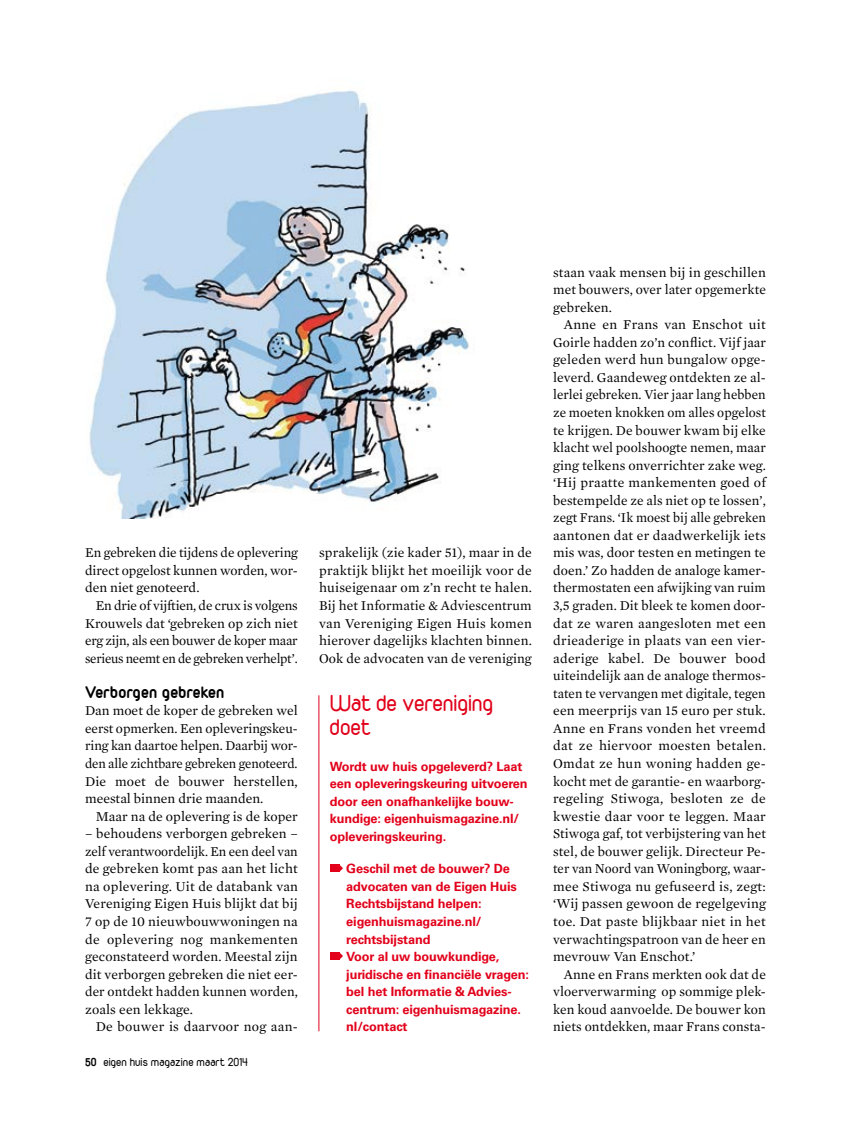
<style>
.page{position:relative;width:851px;height:1127px;background:#fff}
.page>*{position:absolute;margin:0;border:0;box-sizing:border-box;transform-origin:0 0}
.t1{font:24px/24px "VEH";letter-spacing:-.01em;color:#e2001a}
.t2{font:700 18px "VEH";letter-spacing:.01em;color:#000}
.t3{font:13.8px/17.5px "Mercury Text G1";letter-spacing:.01em;color:#000;text-align:justify}
.t4{font:13.8px "Mercury Text G1";letter-spacing:.01em;color:#000;scale:.96 1}
.t5{font:13.8px "Mercury Text G1";letter-spacing:-.015em;color:#000}
.t6{font:13.8px "Mercury Text G1";letter-spacing:.01em;color:#000;scale:.95 1}
.t7{font:13.8px "Mercury Text G1";letter-spacing:-.02em;color:#000;scale:.95 1}
.t8{font:13.8px "Mercury Text G1";letter-spacing:-.01em;color:#000;scale:.95 1}
.t9{font:700 12.75px/17.5px "Univers";letter-spacing:-.01em;color:#e2001a}
.t10{font:12px "VEH";color:#000}
.s1{font-weight:700}
.s2{font-family:"Mercury Display"}
</style>
<div class="page">
<img style="left:89px;top:90px;width:380px;height:429px">
<hr style="left:318px;top:695px;width:1px;height:336px;background:#e2001a">
<div style="left:330px;top:865px;width:9px;height:7px;background:#e2001a"></div>
<svg style="left:339px;top:865px;width:4px;height:7px"></svg>
<div style="left:330px;top:952px;width:9px;height:7px;background:#e2001a"></div>
<svg style="left:339px;top:952px;width:4px;height:7px"></svg>
<p class="t3" style="left:85px;top:543px;width:214px">En gebreken die tijdens de oplevering</p>
<p class="t3" style="left:85px;top:561px;width:214px">direct opgelost kunnen worden, wor-</p>
<p class="t3" style="left:85px;top:578px;width:116px">den niet genoteerd.</p>
<p class="t5" style="left:96px;top:595px;width:203px">En drie of vijftien, de crux is volgens</p>
<p class="t3" style="left:85px;top:613px;width:214px">Krouwels dat ‘gebreken op zich niet</p>
<p class="t5" style="left:85px;top:630px;width:214px">erg zijn, als een bouwer de koper maar</p>
<p class="t7" style="left:85px;top:648px;width:225px">serieus neemt en de gebreken verhelpt’.</p>
<p class="t2" style="left:85px;top:681px;width:141px">Verborgen gebreken</p>
<p class="t3" style="left:85px;top:701px;width:214px">Dan moet de koper de gebreken wel</p>
<p class="t3" style="left:85px;top:719px;width:214px">eerst opmerken. Een opleveringskeu-</p>
<p class="t3" style="left:85px;top:736px;width:214px">ring kan daartoe helpen. Daarbij wor-</p>
<p class="t8" style="left:85px;top:753px;width:225px">den alle zichtbare gebreken genoteerd.</p>
<p class="t3" style="left:85px;top:771px;width:214px">Die moet de bouwer herstellen,</p>
<p class="t3" style="left:85px;top:789px;width:180px">meestal binnen drie maanden.</p>
<p class="t3" style="left:96px;top:806px;width:204px">Maar na de oplevering is de koper</p>
<p class="t3" style="left:85px;top:824px;width:214px">– behoudens verborgen gebreken –</p>
<p class="t4" style="left:85px;top:841px;width:223px">zelf verantwoordelijk. En een deel van</p>
<p class="t3" style="left:85px;top:859px;width:214px">de gebreken komt pas aan het licht</p>
<p class="t3" style="left:85px;top:877px;width:214px">na oplevering. Uit de databank van</p>
<p class="t3" style="left:85px;top:894px;width:214px">Vereniging Eigen Huis blijkt dat bij</p>
<p class="t3" style="left:85px;top:912px;width:214px">7 op de 10 nieuwbouwwoningen na</p>
<p class="t3" style="left:85px;top:929px;width:214px">de oplevering nog mankementen</p>
<p class="t3" style="left:85px;top:947px;width:214px">geconstateerd worden. Meestal zijn</p>
<p class="t3" style="left:85px;top:964px;width:214px">dit verborgen gebreken die niet eer-</p>
<p class="t3" style="left:85px;top:982px;width:214px">der ontdekt hadden kunnen worden,</p>
<p class="t3" style="left:85px;top:999px;width:109px">zoals een lekkage.</p>
<p class="t3" style="left:96px;top:1017px;width:203px">De bouwer is daarvoor nog aan-</p>
<p class="t10" style="left:85px;top:1056px;width:164px"><span class="s1">50</span> eigen huis magazine maart 2014</p>
<p class="t3" style="left:319px;top:543px;width:214px">sprakelijk (zie kader 51), maar in de praktijk blijkt het moeilijk voor de huiseigenaar om z<span class="s2">’</span>n recht te halen.<br>Bij het Informatie &amp; Adviescentrum van Vereniging Eigen Huis komen hierover dagelijks klachten binnen.<br>Ook de advocaten van de vereniging</p>
<p class="t1" style="left:330px;top:691px;width:165px">Wat de vereniging doet</p>
<p class="t9" style="left:330px;top:757px;width:199px">Wordt uw huis opgeleverd? Laat een opleveringskeuring uitvoeren door een onafhankelijke bouw&shy;kundige: eigenhuismagazine.nl/ opleveringskeuring.</p>
<p class="t9" style="left:346px;top:860px;width:184px">Geschil met de bouwer? De advocaten van de Eigen Huis<br>Rechtsbijstand helpen: eigenhuismagazine.nl/ rechtsbijstand<br>Voor al uw bouwkundige, juridische en financiële vragen: bel het Informatie &amp; Advies&shy;centrum: eigenhuismagazine. nl/contact</p>
<p class="t3" style="left:553px;top:262px;width:214px">staan vaak mensen bij in geschillen</p>
<p class="t3" style="left:553px;top:280px;width:214px">met bouwers, over later opgemerkte</p>
<p class="t3" style="left:553px;top:297px;width:60px">gebreken.</p>
<p class="t3" style="left:563px;top:315px;width:203px">Anne en Frans van Enschot uit</p>
<p class="t3" style="left:553px;top:333px;width:214px">Goirle hadden zo’n conflict. Vijf jaar</p>
<p class="t3" style="left:553px;top:350px;width:214px">geleden werd hun bungalow opge-</p>
<p class="t3" style="left:553px;top:368px;width:214px">leverd. Gaandeweg ontdekten ze al-</p>
<p class="t4" style="left:553px;top:385px;width:223px">lerlei gebreken. Vier jaar lang hebben</p>
<p class="t4" style="left:553px;top:402px;width:223px">ze moeten knokken om alles opgelost</p>
<p class="t3" style="left:553px;top:420px;width:214px">te krijgen. De bouwer kwam bij elke</p>
<p class="t3" style="left:553px;top:438px;width:214px">klacht wel poolshoogte nemen, maar</p>
<p class="t3" style="left:553px;top:455px;width:214px">ging telkens onverrichter zake weg.</p>
<p class="t3" style="left:553px;top:473px;width:214px">‘Hij praatte mankementen goed of</p>
<p class="t3" style="left:553px;top:491px;width:214px">bestempelde ze als niet op te lossen’,</p>
<p class="t6" style="left:553px;top:508px;width:225px">zegt Frans. ‘Ik moest bij alle gebreken</p>
<p class="t3" style="left:553px;top:526px;width:214px">aantonen dat er daadwerkelijk iets</p>
<p class="t3" style="left:553px;top:543px;width:214px">mis was, door testen en metingen te</p>
<p class="t3" style="left:553px;top:561px;width:214px">doen.’ Zo hadden de analoge kamer-</p>
<p class="t3" style="left:553px;top:578px;width:214px">thermostaten een afwijking van ruim</p>
<p class="t3" style="left:553px;top:596px;width:214px">3,5 graden. Dit bleek te komen door-</p>
<p class="t3" style="left:553px;top:613px;width:214px">dat ze waren aangesloten met een</p>
<p class="t3" style="left:553px;top:631px;width:214px">drieaderige in plaats van een vier-</p>
<p class="t3" style="left:553px;top:648px;width:214px">aderige kabel. De bouwer bood</p>
<p class="t3" style="left:553px;top:666px;width:214px">uiteindelijk aan de analoge thermos-</p>
<p class="t4" style="left:553px;top:683px;width:223px">taten te vervangen met digitale, tegen</p>
<p class="t3" style="left:553px;top:701px;width:214px">een meerprijs van 15 euro per stuk.</p>
<p class="t3" style="left:553px;top:719px;width:214px">Anne en Frans vonden het vreemd</p>
<p class="t3" style="left:553px;top:736px;width:214px">dat ze hiervoor moesten betalen.</p>
<p class="t3" style="left:553px;top:754px;width:214px">Omdat ze hun woning hadden ge-</p>
<p class="t3" style="left:553px;top:771px;width:214px">kocht met de garantie- en waarborg-</p>
<p class="t3" style="left:553px;top:789px;width:214px">regeling Stiwoga, besloten ze de</p>
<p class="t3" style="left:553px;top:806px;width:214px">kwestie daar voor te leggen. Maar</p>
<p class="t3" style="left:553px;top:824px;width:214px">Stiwoga gaf, tot verbijstering van het</p>
<p class="t3" style="left:553px;top:842px;width:214px">stel, de bouwer gelijk. Directeur Pe-</p>
<p class="t6" style="left:553px;top:859px;width:225px">ter van Noord van Woningborg, waar-</p>
<p class="t3" style="left:553px;top:877px;width:214px">mee Stiwoga nu gefuseerd is, zegt:</p>
<p class="t3" style="left:553px;top:894px;width:214px">‘Wij passen gewoon de regelgeving</p>
<p class="t3" style="left:553px;top:912px;width:214px">toe. Dat paste blijkbaar niet in het</p>
<p class="t3" style="left:553px;top:929px;width:214px">verwachtingspatroon van de heer en</p>
<p class="t3" style="left:553px;top:947px;width:144px">mevrouw Van Enschot.’</p>
<p class="t3" style="left:563px;top:964px;width:203px">Anne en Frans merkten ook dat de</p>
<p class="t3" style="left:553px;top:982px;width:214px">vloerverwarming op sommige plek-</p>
<p class="t3" style="left:553px;top:999px;width:214px">ken koud aanvoelde. De bouwer kon</p>
<p class="t3" style="left:553px;top:1017px;width:214px">niets ontdekken, maar Frans consta-</p>
</div>
